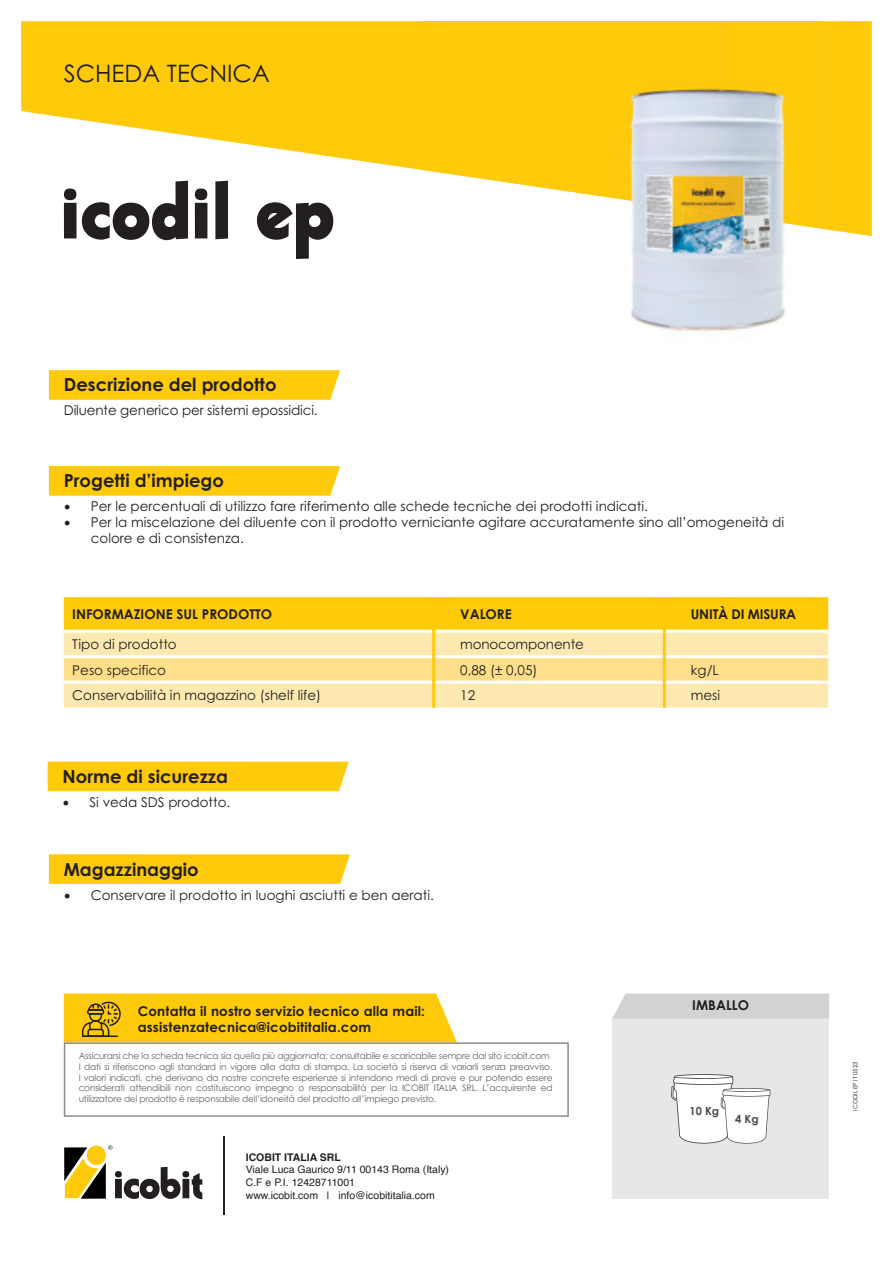
<style>
.page{position:relative;width:893px;height:1263px;background:#fff}
.page>*{position:absolute;margin:0;border:0;box-sizing:border-box;transform-origin:0 0}
.t1{font:70.5px "Bear";letter-spacing:-.075em;color:#231f20}
.t2{font:24px "Century Gothic";color:#231f20}
.t3{font:700 18px "Century Gothic";color:#231f20}
.t4{font:13.5px/16.2px "Century Gothic";color:#231f20}
.t5{font:700 13.5px/16.5px "Century Gothic";letter-spacing:.01em;color:#231f20}
.t6{font:700 13.5px "Century Gothic";letter-spacing:-.015em;color:#231f20}
.t7{font:700 11.1px "Century Gothic";color:#4b4c4d}
.t8{font:10.5px/12.6px "Helvetica";color:#231f20}
.t9{font:700 10.5px "Helvetica";color:#231f20}
.t10{font:9px/10.8px "Century Gothic";letter-spacing:-.02em;color:#636366}
.t11{font:6px "Century Gothic";color:#231f20}
.s1{font-family:"Minion Pro";font-size:18px}
</style>
<div class="page">
<svg style="left:21px;top:21px;width:399px;height:149px;fill:#feca0a"></svg>
<hr style="left:223px;top:1136px;width:2px;height:78px;background:#231f20">
<svg style="left:64px;top:1145px;width:138px;height:54px"></svg>
<div style="left:64px;top:1042px;width:505px;height:75px;border:2px solid #8a8c8f"></div>
<svg style="left:64px;top:993px;width:393px;height:49px;background:#f9c813"></svg>
<hr style="left:83px;top:1035px;width:35px;height:2px;background:#231f20">
<div style="left:612px;top:1018px;width:217px;height:181px;background:#e6e7e9"></div>
<div style="left:613px;top:993px;width:216px;height:25px;background:#d1d2d4"></div>
<svg style="left:49px;top:466px;width:291px;height:30px;background:#fecb11"></svg>
<svg style="left:49px;top:370px;width:291px;height:30px;background:#fecb11"></svg>
<div style="left:64px;top:597px;width:764px;height:33px;background:#feca0a"></div>
<div style="left:64px;top:633px;width:764px;height:75px;background:#feeab1"></div>
<svg style="left:64px;top:658px;width:764px;height:23px;background:#fedf8b"></svg>
<hr style="left:64px;top:655px;width:368px;height:3px;background:#fff">
<hr style="left:435px;top:655px;width:17px;height:3px;background:#fff">
<hr style="left:452px;top:655px;width:211px;height:3px;background:#fff">
<hr style="left:666px;top:655px;width:16px;height:3px;background:#fff">
<hr style="left:682px;top:655px;width:146px;height:3px;background:#fff">
<hr style="left:64px;top:681px;width:368px;height:3px;background:#fff">
<hr style="left:435px;top:681px;width:17px;height:3px;background:#fff">
<hr style="left:452px;top:681px;width:211px;height:3px;background:#fff">
<hr style="left:666px;top:681px;width:16px;height:3px;background:#fff">
<hr style="left:682px;top:681px;width:146px;height:3px;background:#fff">
<hr style="left:432px;top:597px;width:3px;height:34px;background:#feca0a">
<hr style="left:432px;top:631px;width:3px;height:26px;background:#feca0a">
<hr style="left:432px;top:657px;width:3px;height:25px;background:#feca0a">
<hr style="left:432px;top:682px;width:3px;height:26px;background:#feca0a">
<hr style="left:663px;top:597px;width:3px;height:34px;background:#feca0a">
<hr style="left:663px;top:631px;width:3px;height:26px;background:#feca0a">
<hr style="left:663px;top:657px;width:3px;height:25px;background:#feca0a">
<hr style="left:663px;top:682px;width:3px;height:26px;background:#feca0a">
<img style="left:631px;top:214px;width:52px;height:117px">
<img style="left:683px;top:214px;width:102px;height:118px">
<img style="left:420px;top:21px;width:401px;height:108px">
<img style="left:821px;top:21px;width:51px;height:215px">
<div style="left:420px;top:129px;width:201px;height:53px;background:#feca0a"></div>
<img style="left:621px;top:129px;width:100px;height:85px">
<img style="left:721px;top:129px;width:101px;height:100px">
<img style="left:505px;top:182px;width:116px;height:17px">
<svg style="left:671px;top:1074px;width:99px;height:69px"></svg>
<div style="left:48px;top:761px;width:301px;height:30px;background:#feca0a"></div>
<svg style="left:49px;top:854px;width:301px;height:30px;background:#fecb11"></svg>
<h2 class="t2" style="left:64px;top:58px;width:208px">SCHEDA TECNICA</h2>
<h1 class="t1" style="left:57px;top:179px;width:282px">icodil ep</h1>
<h3 class="t3" style="left:64px;top:373px;width:214px">Descrizione del prodotto</h3>
<h3 class="t4" style="left:64px;top:402px;width:255px">Diluente generico per sistemi epossidici.</h3>
<h3 class="t3" style="left:64px;top:469px;width:162px">Progetti d’impiego</h3>
<h3 class="t4" style="left:64px;top:498px;width:586px"><span class="s1">•</span> Per le percentuali di utilizzo fare riferimento alle schede tecniche dei prodotti indicati.</h3>
<h3 class="t4" style="left:91px;top:514px;width:695px;text-indent:-27px"><span class="s1">•</span> Per la miscelazione del diluente con il prodotto verniciante agitare accuratamente sino all’omogeneità di colore e di consistenza.</h3>
<h3 class="t5" style="left:72px;top:606px;width:201px">INFORMAZIONE SUL PRODOTTO</h3>
<h3 class="t5" style="left:460px;top:606px;width:53px">VALORE</h3>
<h3 class="t6" style="left:691px;top:606px;width:107px">UNITÀ DI MISURA</h3>
<h3 class="t4" style="left:72px;top:636px;width:106px">Tipo di prodotto</h3>
<h3 class="t4" style="left:460px;top:636px;width:125px">monocomponente</h3>
<h3 class="t4" style="left:72px;top:661px;width:95px">Peso specifico</h3>
<h3 class="t4" style="left:460px;top:661px;width:79px">0,88 (± 0,05)</h3>
<h3 class="t4" style="left:691px;top:661px;width:29px">kg/L</h3>
<h3 class="t4" style="left:72px;top:687px;width:250px">Conservabilità in magazzino (shelf life)</h3>
<h3 class="t4" style="left:460px;top:687px;width:16px">12</h3>
<h3 class="t4" style="left:691px;top:687px;width:31px">mesi</h3>
<h3 class="t3" style="left:63px;top:765px;width:167px">Norme di sicurezza</h3>
<h3 class="t4" style="left:63px;top:794px;width:169px"><span class="s1">•</span> Si veda SDS prodotto.</h3>
<h3 class="t3" style="left:64px;top:858px;width:136px">Magazzinaggio</h3>
<h3 class="t4" style="left:64px;top:887px;width:372px"><span class="s1">•</span> Conservare il prodotto in luoghi asciutti e ben aerati.</h3>
<h3 class="t5" style="left:138px;top:1002px;width:289px">Contatta il nostro servizio tecnico alla mail: assistenzatecnica@icobititalia.com</h3>
<p class="t10" style="left:79px;top:1050px;width:475px">Assicurarsi che la scheda tecnica sia quella più aggiornata; consultabile e scaricabile sempre dal sito icobit.com I dati si riferiscono agli standard in vigore alla data di stampa. La società si riserva di variarli senza preavviso.<br>I valori indicati, che derivano da nostre concrete esperienze si intendono medi di prove e pur potendo essere considerati attendibili non costituiscono impegno o responsabilità per la ICOBIT ITALIA SRL. L’acquirente ed utilizzatore del prodotto è responsabile dell’idoneità del prodotto all’impiego previsto.</p>
<p class="t9" style="left:246px;top:1148px;width:97px">ICOBIT ITALIA SRL</p>
<p class="t8" style="left:246px;top:1163px;width:205px">Viale Luca Gaurico 9/11 00143 Roma (Italy)<br>C.F e P.I. 12428711001<br>www.icobit.com | info@icobititalia.com</p>
<h3 class="t5" style="left:692px;top:996px;width:58px">IMBALLO</h3>
<p class="t7" style="left:689px;top:1104px;width:31px">10 Kg</p>
<p class="t7" style="left:735px;top:1111px;width:25px">4 Kg</p>
<p class="t11" style="left:852px;top:1111px;width:51px;rotate:-90deg">ICODIL EP IT 0523</p>
</div>
